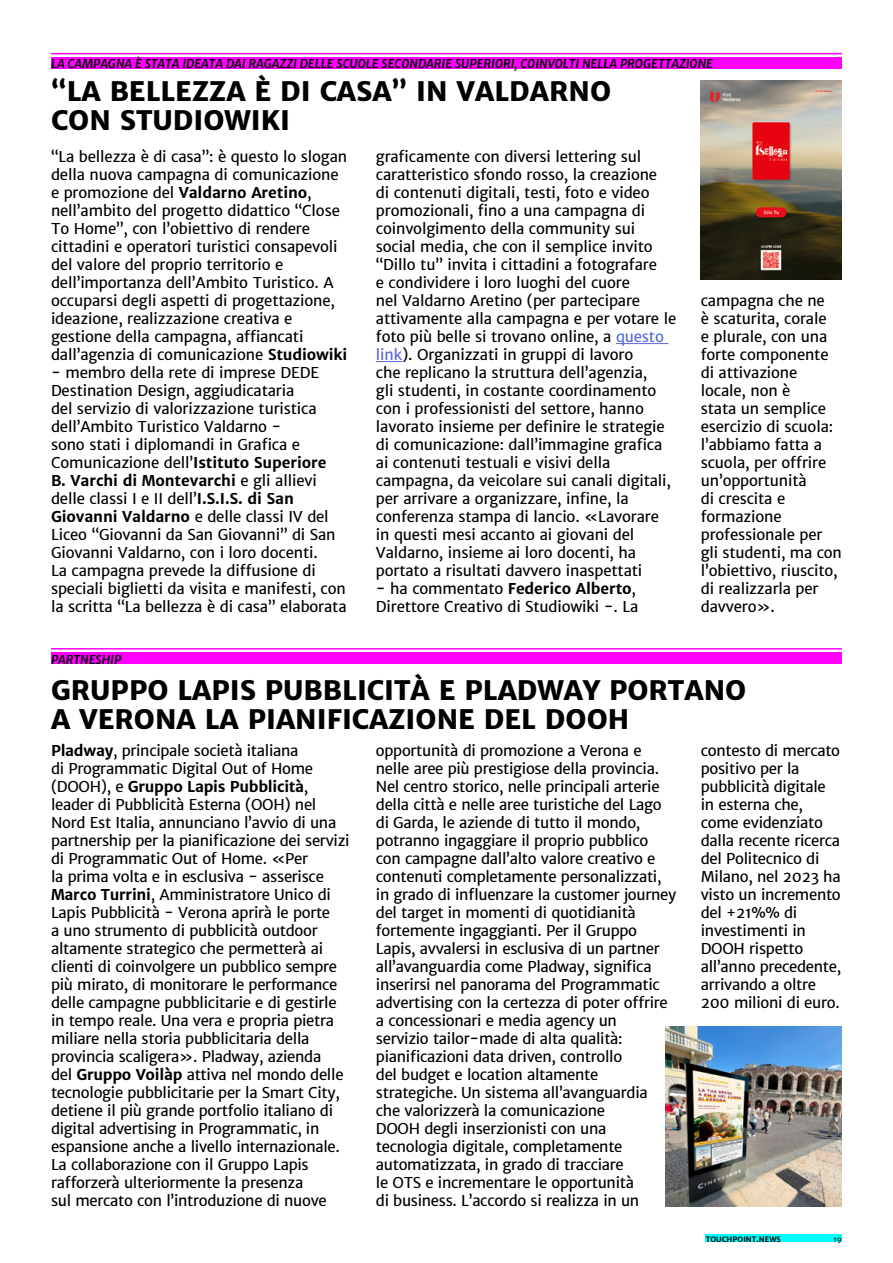
<style>
.page{position:relative;width:893px;height:1263px;background:#fff}
.page>*{position:absolute;margin:0;border:0;box-sizing:border-box;transform-origin:0 0}
.t1{font:800 27px/28.5px "Merriweather Sans";color:#000}
.t2{font:15px/18px "Merriweather Sans";letter-spacing:-.02em;color:#000}
.t3{font:italic 700 12px "Merriweather Sans";color:#000}
.t4{font:700 7.5px "Merriweather Sans";color:#000}
.t5{font:7.5px "Merriweather Sans";color:#000}
.s1{color:#5967db}
.s2{font-weight:700}
</style>
<div class="page">
<div style="left:706px;top:1235px;width:136px;height:7px;background:#0ff"></div>
<div style="left:51px;top:57px;width:791px;height:11px;background:#f0f"></div>
<hr style="left:616px;top:343px;width:52px;height:1px;background:#5967db">
<svg style="left:376px;top:361px;width:26px;height:1px"></svg>
<hr style="left:51px;top:53px;width:791px;height:1px;background:#f0f">
<hr style="left:51px;top:648px;width:791px;height:2px;background:#f0f">
<div style="left:51px;top:652px;width:791px;height:12px;background:#f0f"></div>
<img style="left:701px;top:80px;width:141px;height:200px">
<img style="left:666px;top:1026px;width:176px;height:180px">
<p class="t3" style="left:51px;top:56px;width:663px">LA CAMPAGNA È STATA IDEATA DAI RAGAZZI DELLE SCUOLE SECONDARIE SUPERIORI, COINVOLTI NELLA PROGETTAZIONE</p>
<h1 class="t1" style="left:51px;top:77px;width:562px">“LA BELLEZZA È DI CASA” IN VALDARNO<br>CON STUDIOWIKI</h1>
<p class="t2" style="left:376px;top:147px;width:302px">graficamente con diversi lettering sul caratteristico sfondo rosso, la creazione<br>di contenuti digitali, testi, foto e video promozionali, fino a una campagna di coinvolgimento della community sui social media, che con il semplice invito “Dillo tu” invita i cittadini a fotografare<br>e condividere i loro luoghi del cuore<br>nel Valdarno Aretino (per partecipare attivamente alla campagna e per votare le foto più belle si trovano online, a <span class="s1">questo link</span>). Organizzati in gruppi di lavoro<br>che replicano la struttura dell’agenzia,<br>gli studenti, in costante coordinamento con i professionisti del settore, hanno lavorato insieme per definire le strategie di comunicazione: dall’immagine grafica ai contenuti testuali e visivi della campagna, da veicolare sui canali digitali, per arrivare a organizzare, infine, la conferenza stampa di lancio. «Lavorare in questi mesi accanto ai giovani del Valdarno, insieme ai loro docenti, ha portato a risultati davvero inaspettati</p>
<p class="t2" style="left:376px;top:579px;width:264px">- ha commentato <span class="s2">Federico Alberto</span>,<br>Direttore Creativo di Studiowiki -. La</p>
<p class="t2" style="left:51px;top:147px;width:298px">“La bellezza è di casa”: è questo lo slogan della nuova campagna di comunicazione e promozione del <span class="s2">Valdarno Aretino</span>, nell’ambito del progetto didattico “Close To Home”, con l’obiettivo di rendere cittadini e operatori turistici consapevoli del valore del proprio territorio e dell’importanza dell’Ambito Turistico. A occuparsi degli aspetti di progettazione, ideazione, realizzazione creativa e gestione della campagna, affiancati dall’agenzia di comunicazione <span class="s2">Studiowiki</span></p>
<p class="t2" style="left:51px;top:363px;width:297px">- membro della rete di imprese DEDE Destination Design, aggiudicataria<br>del servizio di valorizzazione turistica dell’Ambito Turistico Valdarno -<br>sono stati i diplomandi in Grafica e Comunicazione dell’<span class="s2">Istituto Superiore<br>B. Varchi di Montevarchi</span> e gli allievi delle classi I e II dell’<span class="s2">I.S.I.S. di San Giovanni Valdarno</span> e delle classi IV del Liceo “Giovanni da San Giovanni” di San Giovanni Valdarno, con i loro docenti.<br>La campagna prevede la diffusione di speciali biglietti da visita e manifesti, con la scritta “La bellezza è di casa” elaborata</p>
<p class="t3" style="left:51px;top:651px;width:72px">PARTNESHIP</p>
<p class="t2" style="left:701px;top:291px;width:143px">campagna che ne<br>è scaturita, corale<br>e plurale, con una forte componente di attivazione locale, non è<br>stata un semplice esercizio di scuola: l’abbiamo fatta a scuola, per offrire un’opportunità<br>di crescita e formazione professionale per gli studenti, ma con l’obiettivo, riuscito, di realizzarla per davvero».</p>
<h1 class="t1" style="left:51px;top:676px;width:697px">GRUPPO LAPIS PUBBLICITÀ E PLADWAY PORTANO<br>A VERONA LA PIANIFICAZIONE DEL DOOH</h1>
<p class="t2" style="left:376px;top:741px;width:302px">opportunità di promozione a Verona e nelle aree più prestigiose della provincia.<br>Nel centro storico, nelle principali arterie della città e nelle aree turistiche del Lago di Garda, le aziende di tutto il mondo, potranno ingaggiare il proprio pubblico con campagne dall’alto valore creativo e contenuti completamente personalizzati, in grado di influenzare la customer journey del target in momenti di quotidianità fortemente ingaggianti. Per il Gruppo Lapis, avvalersi in esclusiva di un partner all’avanguardia come Pladway, significa inserirsi nel panorama del Programmatic advertising con la certezza di poter offrire a concessionari e media agency un<br>servizio tailor-made di alta qualità: pianificazioni data driven, controllo<br>del budget e location altamente strategiche. Un sistema all’avanguardia<br>che valorizzerà la comunicazione<br>DOOH degli inserzionisti con una tecnologia digitale, completamente automatizzata, in grado di tracciare<br>le OTS e incrementare le opportunità<br>di business. L’accordo si realizza in un</p>
<p class="t2" style="left:51px;top:741px;width:300px"><span class="s2">Pladway</span>, principale società italiana<br>di Programmatic Digital Out of Home (DOOH), e <span class="s2">Gruppo Lapis Pubblicità</span>, leader di Pubblicità Esterna (OOH) nel Nord Est Italia, annunciano l’avvio di una partnership per la pianificazione dei servizi di Programmatic Out of Home. «Per<br>la prima volta e in esclusiva - asserisce <span class="s2">Marco Turrini</span>, Amministratore Unico di Lapis Pubblicità - Verona aprirà le porte<br>a uno strumento di pubblicità outdoor altamente strategico che permetterà ai clienti di coinvolgere un pubblico sempre più mirato, di monitorare le performance delle campagne pubblicitarie e di gestirle in tempo reale. Una vera e propria pietra miliare nella storia pubblicitaria della provincia scaligera». Pladway, azienda<br>del <span class="s2">Gruppo Voilàp</span> attiva nel mondo delle tecnologie pubblicitarie per la Smart City, detiene il più grande portfolio italiano di digital advertising in Programmatic, in espansione anche a livello internazionale.<br>La collaborazione con il Gruppo Lapis rafforzerà ulteriormente la presenza<br>sul mercato con l’introduzione di nuove</p>
<p class="t2" style="left:701px;top:741px;width:142px">contesto di mercato positivo per la pubblicità digitale in esterna che, come evidenziato dalla recente ricerca del Politecnico di<br>Milano, nel 2023 ha visto un incremento del +21%% di investimenti in<br>DOOH rispetto all’anno precedente, arrivando a oltre<br>200 milioni di euro.</p>
<p class="t4" style="left:706px;top:1234px;width:77px">TOUCHPOINT.NEWS</p>
<p class="t5" style="left:833px;top:1234px;width:10px">19</p>
</div>
